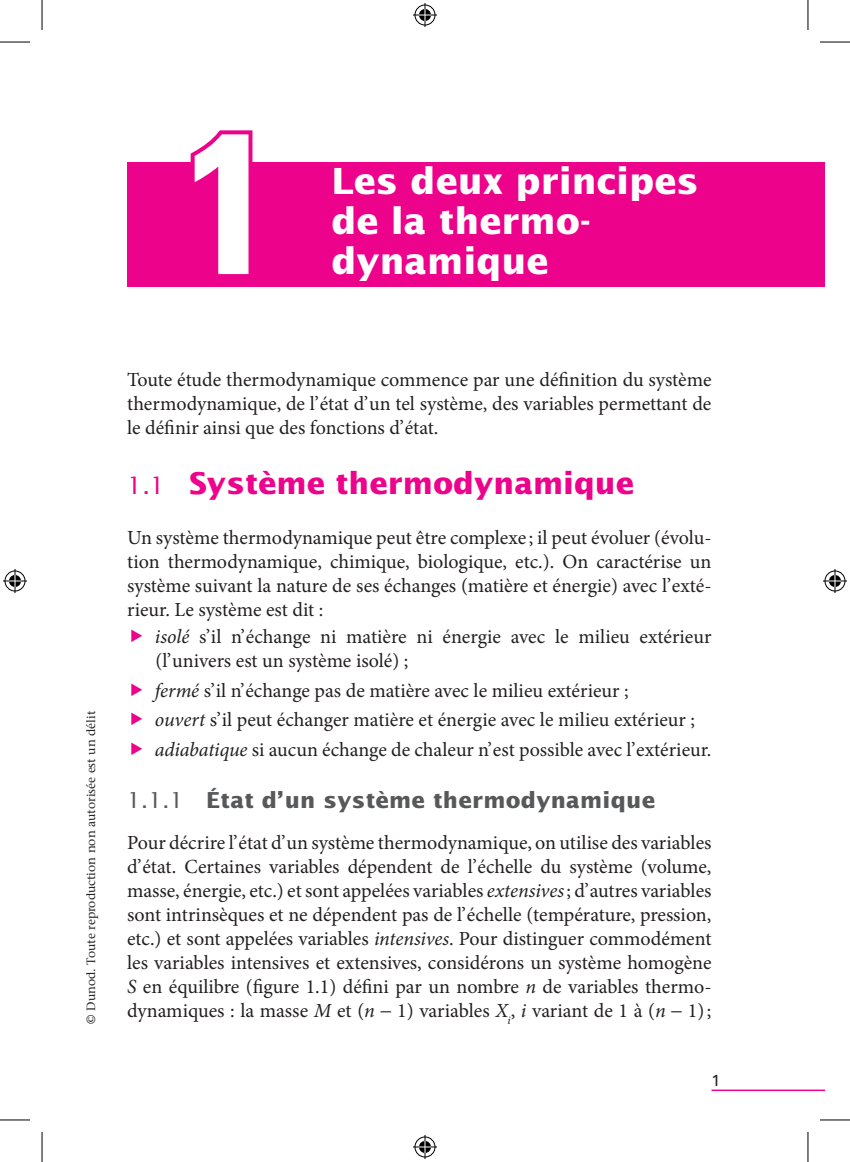
<style>
.page{position:relative;width:850px;height:1162px;background:#fff}
.page>*{position:absolute;margin:0;border:0;box-sizing:border-box;transform-origin:0 0}
.t1{font:700 condensed 200px "Univers LT Std";color:#fff}
.t2{font:700 36px/40px "Lucida Sans Std";color:#fff}
.t3{font:700 30px "Lucida Sans Std";color:#ed028c}
.t4{font:700 22px "Lucida Sans Std";letter-spacing:.01em;color:#57585a}
.t5{font:20px/24px "Minion Pro";color:#231f20;text-align:justify}
.t6{font:16px "Univers LT Std";color:#231f20}
.t7{font:500 12px "Stone Serif Std";color:#231f20}
.s1{font-weight:400;font-size:24px}
.s2{font-style:italic}
.s3{font-weight:400}
</style>
<div class="page">
<hr style="left:711px;top:1089px;width:113px;height:1px;background:#ed028c">
<div style="left:127px;top:162px;width:697px;height:124px;background:#ed028c"></div>
<svg style="left:190px;top:130px;width:63px;height:32px"></svg>
<hr style="left:0;top:42px;width:30px;height:1px;background:#000">
<hr style="left:819px;top:42px;width:30px;height:1px;background:#000">
<hr style="left:0;top:1119px;width:30px;height:1px;background:#000">
<hr style="left:819px;top:1119px;width:30px;height:1px;background:#000">
<hr style="left:42px;top:0;width:1px;height:30px;background:#000">
<hr style="left:42px;top:1131px;width:1px;height:30px;background:#000">
<hr style="left:807px;top:0;width:1px;height:30px;background:#000">
<hr style="left:807px;top:1131px;width:1px;height:30px;background:#000">
<svg style="left:413px;top:3px;width:24px;height:24px"></svg>
<svg style="left:413px;top:1135px;width:24px;height:23px"></svg>
<svg style="left:3px;top:569px;width:24px;height:24px"></svg>
<svg style="left:823px;top:569px;width:23px;height:24px"></svg>
<h1 class="t1" style="left:185px;top:80px;width:90px">1</h1>
<h2 class="t2" style="left:331px;top:161px;width:369px">Les deux principes de la thermo&shy;dynamique</h2>
<p class="t7" style="left:84px;top:1023px;width:314px;rotate:-90deg">© Dunod. Toute reproduction non autorisée est un délit</p>
<p class="t5" style="left:127px;top:367px;width:585px">Toute étude thermodynamique commence par une définition du système thermodynamique, de l’état d’un tel système, des variables permettant de le définir ainsi que des fonctions d’état.</p>
<h3 class="t3" style="left:127px;top:466px;width:508px"><span class="s1">1.1</span> Système thermodynamique</h3>
<p class="t5" style="left:127px;top:525px;width:585px">Un système thermodynamique peut être complexe ; il peut évoluer (évolu&shy;tion thermodynamique, chimique, biologique, etc.). On caractérise un système suivant la nature de ses échanges (matière et énergie) avec l’exté&shy;rieur. Le système est dit :</p>
<p class="t5" style="left:155px;top:624px;width:558px"><span class="s2">isolé</span> s’il n’échange ni matière ni énergie avec le milieu extérieur (l’univers est un système isolé) ;</p>
<p class="t5" style="left:155px;top:675px;width:558px;line-height:29.6px;text-align:left"><span class="s2">fermé</span> s’il n’échange pas de matière avec le milieu extérieur ;<br><span class="s2">ouvert</span> s’il peut échanger matière et énergie avec le milieu extérieur ; <span class="s2">adiabatique</span> si aucun échange de chaleur n’est possible avec l’extérieur.</p>
<p class="t4" style="left:127px;top:787px;width:529px"><span class="s3">1.1.1</span> État d’un système thermodynamique</p>
<p class="t5" style="left:127px;top:830px;width:586px">Pour décrire l’état d’un système thermodynamique, on utilise des variables d’état. Certaines variables dépendent de l’échelle du système (volume, masse, énergie, etc.) et sont appelées variables <span class="s2">extensives</span>; d’autres variables sont intrinsèques et ne dépendent pas de l’échelle (température, pression, etc.) et sont appelées variables <span class="s2">intensives</span>. Pour distinguer commodément les variables intensives et extensives, considérons un système homogène <span class="s2">S</span> en équilibre (figure 1.1) défini par un nombre <span class="s2">n</span> de variables thermo&shy;dynamiques : la masse <span class="s2">m</span> et (<span class="s2">n</span> 1) variables <span class="s2">X</span><sub>i</sub>, <span class="s2">i</span> variant de 1 à (<span class="s2">n</span> 1);</p>
<p class="t6" style="left:711px;top:1070px;width:10px">1</p>
</div>
